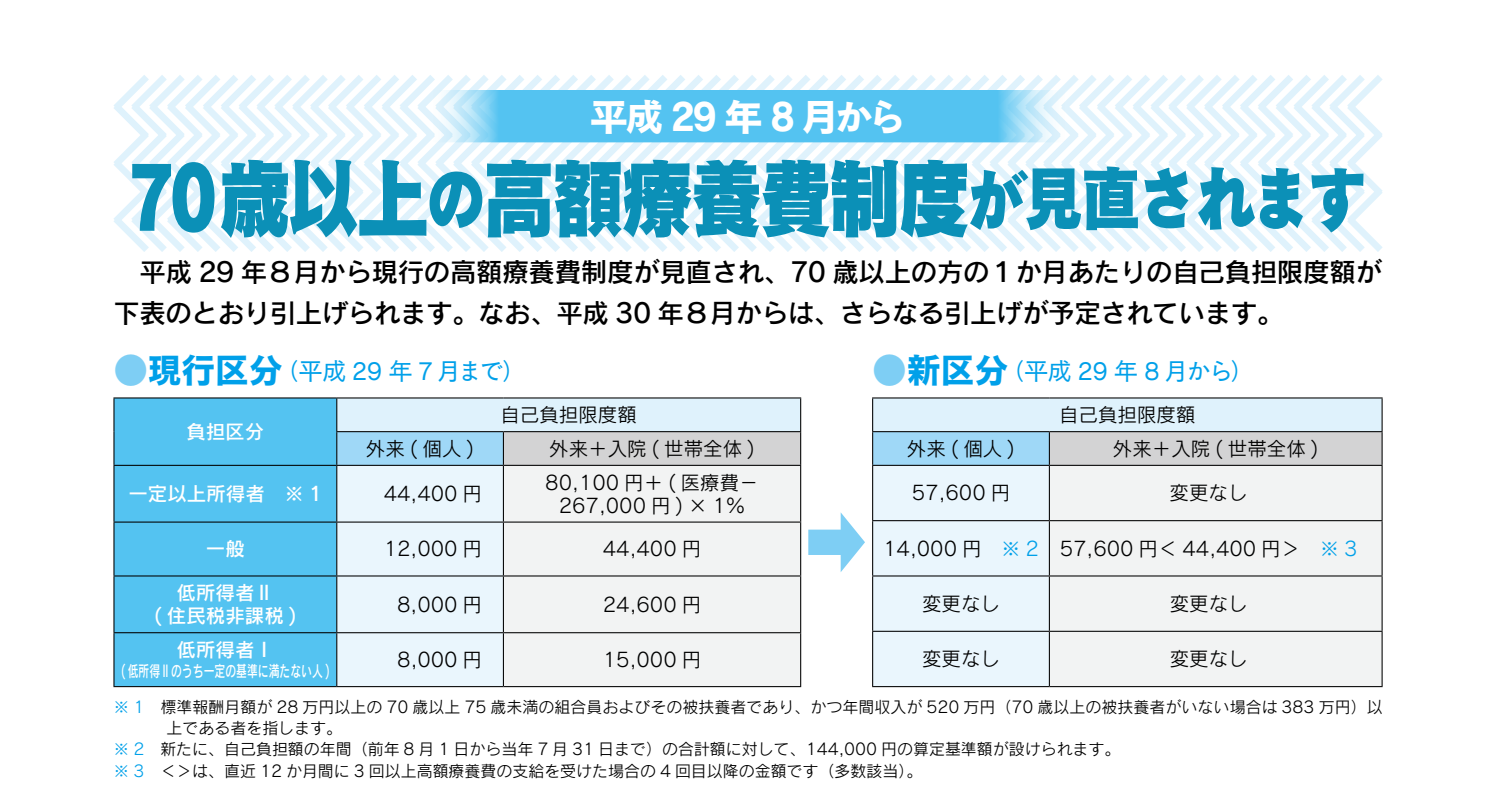
<style>
.page{position:relative;width:1489px;height:797px;background:#fff}
.page>*{position:absolute;margin:0;border:0;box-sizing:border-box;transform-origin:0 0}
.t1{font:88.5px "Cezanne Pro N EB";letter-spacing:-.07em;color:#0b90b7;scale:.84 1}
.t2{font:39px "Cezanne Pro N B";letter-spacing:-.095em;color:#fff}
.t3{font:26.5px/40.8px "Rodin Pro N DB";letter-spacing:-.015em;color:#000}
.t4{font:24.75px "Cezanne Pro N M";letter-spacing:-.055em;color:#00a0e9}
.t5{font:19.5px/23px "Rodin Pro N M";color:#000;text-align:center}
.t6{font:19.5px/23px "Rodin Pro N DB";color:#fff;text-align:center}
.t7{font:16px "Rodin Pro N M";color:#000}
.t8{font:16px "Rodin Pro N DB";color:#fff;scale:.68 1}
.s1{font-size:72.75px}
.s2{font-family:"Cezanne Pro N B";font-size:35.5px;color:#7ecef4}
.s3{font-family:"Cezanne Pro N B";font-size:35.5px}
.s4{color:#00a0e9}
</style>
<div class="page">
<svg style="left:123px;top:75px;width:1260px;height:21px"></svg>
<svg style="left:123px;top:146px;width:1249px;height:7px"></svg>
<svg style="left:123px;top:202px;width:1250px;height:7px"></svg>
<svg style="left:114px;top:96px;width:1268px;height:50px"></svg>
<svg style="left:114px;top:153px;width:1269px;height:49px"></svg>
<svg style="left:114px;top:209px;width:1269px;height:43px"></svg>
<svg style="left:428px;top:90px;width:640px;height:52px;fill:#54c3f1"></svg>
<div style="left:114px;top:398px;width:222px;height:288px;background:#54c3f1"></div>
<div style="left:337px;top:398px;width:463px;height:33px;background:#dff2fc"></div>
<div style="left:337px;top:431px;width:166px;height:34px;background:#9fd8f7"></div>
<div style="left:503px;top:431px;width:297px;height:34px;background:#d3d3d4"></div>
<div style="left:337px;top:466px;width:166px;height:220px;background:#eaf6fd"></div>
<div style="left:504px;top:466px;width:296px;height:220px;background:#f2f3f3"></div>
<hr style="left:113px;top:397px;width:224px;height:1px;background:#000">
<hr style="left:113px;top:398px;width:1px;height:33px;background:#000">
<hr style="left:337px;top:397px;width:166px;height:1px;background:#000">
<hr style="left:336px;top:398px;width:1px;height:33px;background:#000">
<hr style="left:503px;top:397px;width:298px;height:1px;background:#000">
<hr style="left:800px;top:398px;width:1px;height:33px;background:#000">
<hr style="left:113px;top:431px;width:1px;height:33px;background:#000">
<hr style="left:336px;top:431px;width:167px;height:1px;background:#000">
<hr style="left:336px;top:432px;width:1px;height:32px;background:#000">
<hr style="left:503px;top:431px;width:298px;height:1px;background:#000">
<hr style="left:503px;top:432px;width:1px;height:32px;background:#000">
<hr style="left:800px;top:432px;width:1px;height:32px;background:#000">
<hr style="left:113px;top:464px;width:224px;height:2px;background:#000">
<hr style="left:113px;top:466px;width:1px;height:55px;background:#000">
<hr style="left:337px;top:464px;width:166px;height:2px;background:#000">
<hr style="left:336px;top:466px;width:1px;height:55px;background:#000">
<hr style="left:503px;top:464px;width:298px;height:2px;background:#000">
<hr style="left:503px;top:466px;width:1px;height:55px;background:#000">
<hr style="left:800px;top:466px;width:1px;height:55px;background:#000">
<hr style="left:113px;top:521px;width:224px;height:1px;background:#000">
<hr style="left:113px;top:522px;width:1px;height:53px;background:#000">
<hr style="left:337px;top:521px;width:166px;height:1px;background:#000">
<hr style="left:336px;top:522px;width:1px;height:53px;background:#000">
<hr style="left:503px;top:521px;width:298px;height:1px;background:#000">
<hr style="left:503px;top:522px;width:1px;height:53px;background:#000">
<hr style="left:800px;top:522px;width:1px;height:53px;background:#000">
<hr style="left:113px;top:575px;width:224px;height:1px;background:#000">
<hr style="left:113px;top:576px;width:1px;height:56px;background:#000">
<hr style="left:337px;top:575px;width:166px;height:1px;background:#000">
<hr style="left:336px;top:576px;width:1px;height:56px;background:#000">
<hr style="left:503px;top:575px;width:298px;height:1px;background:#000">
<hr style="left:503px;top:576px;width:1px;height:56px;background:#000">
<hr style="left:800px;top:576px;width:1px;height:56px;background:#000">
<hr style="left:113px;top:632px;width:224px;height:1px;background:#000">
<hr style="left:113px;top:633px;width:1px;height:53px;background:#000">
<hr style="left:337px;top:632px;width:166px;height:1px;background:#000">
<hr style="left:336px;top:633px;width:1px;height:53px;background:#000">
<hr style="left:503px;top:632px;width:298px;height:1px;background:#000">
<hr style="left:503px;top:633px;width:1px;height:53px;background:#000">
<hr style="left:800px;top:633px;width:1px;height:53px;background:#000">
<hr style="left:113px;top:686px;width:224px;height:1px;background:#000">
<hr style="left:337px;top:686px;width:166px;height:1px;background:#000">
<hr style="left:503px;top:686px;width:298px;height:1px;background:#000">
<div style="left:872px;top:398px;width:509px;height:33px;background:#dff2fc"></div>
<div style="left:872px;top:431px;width:177px;height:34px;background:#9fd8f7"></div>
<div style="left:1049px;top:431px;width:332px;height:34px;background:#d3d3d4"></div>
<div style="left:873px;top:466px;width:175px;height:220px;background:#eaf6fd"></div>
<div style="left:1049px;top:466px;width:332px;height:220px;background:#f2f3f3"></div>
<hr style="left:872px;top:397px;width:177px;height:1px;background:#000">
<hr style="left:872px;top:398px;width:1px;height:33px;background:#000">
<hr style="left:1049px;top:397px;width:333px;height:1px;background:#000">
<hr style="left:1381px;top:398px;width:1px;height:33px;background:#000">
<hr style="left:872px;top:431px;width:177px;height:1px;background:#000">
<hr style="left:872px;top:432px;width:1px;height:32px;background:#000">
<hr style="left:1049px;top:431px;width:333px;height:1px;background:#000">
<hr style="left:1048px;top:432px;width:1px;height:32px;background:#000">
<hr style="left:1381px;top:432px;width:1px;height:32px;background:#000">
<hr style="left:872px;top:464px;width:177px;height:2px;background:#000">
<hr style="left:872px;top:466px;width:1px;height:54px;background:#000">
<hr style="left:1049px;top:464px;width:333px;height:2px;background:#000">
<hr style="left:1048px;top:466px;width:1px;height:54px;background:#000">
<hr style="left:1381px;top:466px;width:1px;height:54px;background:#000">
<hr style="left:872px;top:520px;width:177px;height:1px;background:#000">
<hr style="left:872px;top:521px;width:1px;height:54px;background:#000">
<hr style="left:1049px;top:520px;width:333px;height:1px;background:#000">
<hr style="left:1048px;top:521px;width:1px;height:54px;background:#000">
<hr style="left:1381px;top:521px;width:1px;height:54px;background:#000">
<hr style="left:872px;top:575px;width:177px;height:1px;background:#000">
<hr style="left:872px;top:576px;width:1px;height:54px;background:#000">
<hr style="left:1049px;top:575px;width:333px;height:1px;background:#000">
<hr style="left:1048px;top:576px;width:1px;height:54px;background:#000">
<hr style="left:1381px;top:576px;width:1px;height:54px;background:#000">
<hr style="left:872px;top:630px;width:177px;height:1px;background:#000">
<hr style="left:872px;top:631px;width:1px;height:55px;background:#000">
<hr style="left:1049px;top:630px;width:333px;height:1px;background:#000">
<hr style="left:1048px;top:631px;width:1px;height:55px;background:#000">
<hr style="left:1381px;top:631px;width:1px;height:55px;background:#000">
<hr style="left:872px;top:686px;width:177px;height:1px;background:#000">
<hr style="left:1049px;top:686px;width:333px;height:1px;background:#000">
<svg style="left:808px;top:512px;width:57px;height:60px"></svg>
<h2 class="t2" style="left:589px;top:92px;width:318px">平成 29 年 8月から</h2>
<h1 class="t1" style="left:128px;top:140px;width:1477px">70歳以上<span class="s1">の</span>高額療養費制度<span class="s1">が見直されます</span></h1>
<h3 class="t3" style="left:113px;top:250px;width:1270px">　平成 29 年８月から現行の高額療養費制度が見直され、70 歳以上の方の１か月あたりの自己負担限度額が下表のとおり引上げられます。なお、平成 30 年８月からは、さらなる引上げが予定されています。</h3>
<h3 class="t4" style="left:113px;top:355px;width:415px"><span class="s2">●</span><span class="s3">現行区分</span>（平成 29 年 7 月まで）</h3>
<h3 class="t4" style="left:872px;top:355px;width:384px"><span class="s2">●</span><span class="s3">新区分</span>（平成 29 年 8 月から）</h3>
<p class="t6" style="left:186px;top:419px;width:79px">負担区分</p>
<p class="t5" style="left:500px;top:402px;width:138px">自己負担限度額</p>
<p class="t5" style="left:1059px;top:402px;width:138px">自己負担限度額</p>
<p class="t5" style="left:366px;top:436px;width:110px">外来(個人)</p>
<p class="t5" style="left:549px;top:436px;width:207px">外来＋入院 ( 世帯全体 )</p>
<p class="t5" style="left:906px;top:436px;width:110px">外来(個人)</p>
<p class="t5" style="left:1112px;top:436px;width:207px">外来＋入院 ( 世帯全体 )</p>
<p class="t5" style="left:911px;top:481px;width:100px">57,600 円</p>
<p class="t5" style="left:1169px;top:481px;width:79px">変更なし</p>
<p class="t5" style="left:883px;top:536px;width:476px">14,000 円　<span class="s4">※ 2</span> 57,600 円＜ 44,400 円＞　<span class="s4">※ 3</span></p>
<p class="t5" style="left:922px;top:591px;width:79px">変更なし</p>
<p class="t5" style="left:1169px;top:591px;width:79px">変更なし</p>
<p class="t5" style="left:922px;top:646px;width:79px">変更なし</p>
<p class="t5" style="left:1169px;top:646px;width:79px">変更なし</p>
<p class="t7" style="left:113px;top:696px;width:1270px"><span class="s4">※ 1</span>　標準報酬月額が 28 万円以上の 70 歳以上 75 歳未満の組合員およびその被扶養者であり、かつ年間収入が 520 万円（70 歳以上の被扶養者がいない場合は 383 万円）以</p>
<p class="t7" style="left:167px;top:717px;width:177px">上である者を指します。</p>
<p class="t7" style="left:113px;top:738px;width:1008px"><span class="s4">※ 2</span>　新たに、自己負担額の年間（前年 8 月 1 日から当年 7 月 31 日まで）の合計額に対して、144,000 円の算定基準額が設けられます。</p>
<p class="t7" style="left:113px;top:760px;width:810px"><span class="s4">※ 3</span>　＜＞は、直近 12 か月間に 3 回以上高額療養費の支給を受けた場合の 4 回目以降の金額です（多数該当）。</p>
<p class="t5" style="left:545px;top:470px;width:215px">80,100 円＋ ( 医療費－<br>267,000 円 ) × 1%</p>
<p class="t6" style="left:128px;top:481px;width:195px">一定以上所得者　※ 1</p>
<p class="t5" style="left:384px;top:481px;width:100px">44,400 円</p>
<p class="t6" style="left:206px;top:536px;width:40px">一般</p>
<p class="t5" style="left:384px;top:536px;width:100px">12,000 円</p>
<p class="t5" style="left:603px;top:536px;width:100px">44,400 円</p>
<p class="t6" style="left:154px;top:580px;width:144px">低所得者Ⅱ<br>( 住民税非課税 )</p>
<p class="t5" style="left:397px;top:592px;width:86px">8,000 円</p>
<p class="t5" style="left:603px;top:592px;width:100px">24,600 円</p>
<p class="t6" style="left:177px;top:637px;width:99px">低所得者Ⅰ</p>
<p class="t8" style="left:121px;top:660px;width:308px">( 低所得Ⅱのうち一定の基準に満たない人 )</p>
<p class="t5" style="left:397px;top:647px;width:86px">8,000 円</p>
<p class="t5" style="left:603px;top:647px;width:100px">15,000 円</p>
</div>
